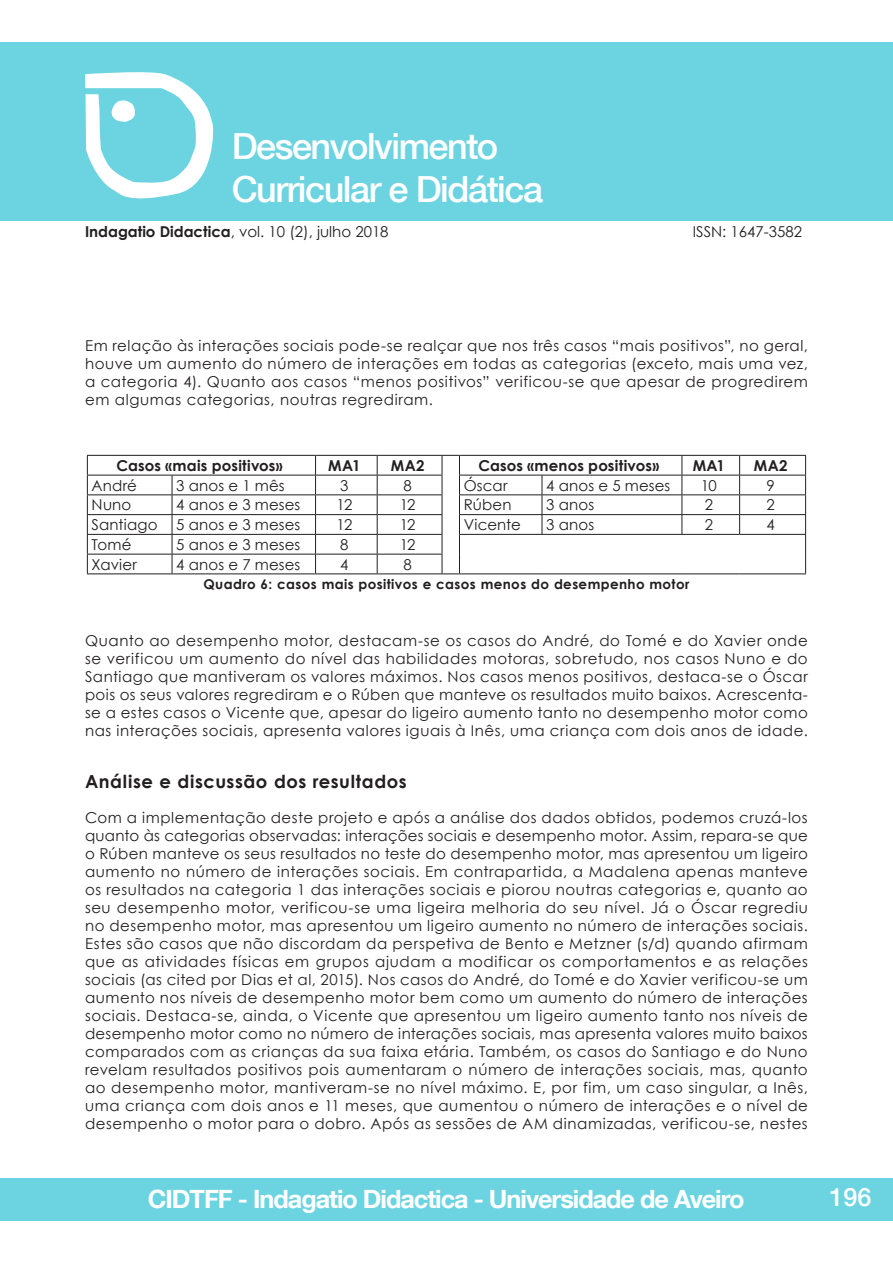
<style>
.page{position:relative;width:893px;height:1263px;background:#fff}
.page>*{position:absolute;margin:0;border:0;box-sizing:border-box;transform-origin:0 0}
.t1{font:500 36px/43.2px "Helvetica Neue LT Com";letter-spacing:-.04em;color:#fff}
.t2{font:700 25.2px "Helvetica Neue LT Com";letter-spacing:-.04em;color:#fff}
.t3{font:500 25.2px "Helvetica Neue LT Com";color:#fff}
.Titulos{font:700 18px "Century Gothic";letter-spacing:.03em;color:#231f20}
.paragrafos{font:15px/18px "Century Gothic";letter-spacing:.04em;color:#231f20;text-align:justify}
.texto_de_tabela{font:15px "Century Gothic";letter-spacing:.01em;color:#231f20}
.texto_de_tabela-2{font:700 15px "Century Gothic";letter-spacing:.015em;color:#231f20}
.paragrafos-2{font:15px "Century Gothic";color:#231f20}
.LEGENDA{font:700 13.5px "Century Gothic";letter-spacing:.03em;color:#231f20}
.s1{font-weight:700}
</style>
<div class="page">
<div style="left:0;top:1178px;width:893px;height:42px;background:#6cd4e1"></div>
<div style="left:0;top:43px;width:893px;height:178px;background:#6cd4e1"></div>
<svg style="left:85px;top:72px;width:129px;height:127px"></svg>
<hr style="left:87px;top:455px;width:85px;height:1px;background:#231f20">
<hr style="left:172px;top:455px;width:144px;height:1px;background:#231f20">
<hr style="left:316px;top:455px;width:61px;height:1px;background:#231f20">
<hr style="left:377px;top:455px;width:65px;height:1px;background:#231f20">
<hr style="left:459px;top:455px;width:83px;height:1px;background:#231f20">
<hr style="left:542px;top:455px;width:140px;height:1px;background:#231f20">
<hr style="left:682px;top:455px;width:58px;height:1px;background:#231f20">
<hr style="left:740px;top:455px;width:66px;height:1px;background:#231f20">
<hr style="left:87px;top:475px;width:85px;height:1px;background:#231f20">
<hr style="left:172px;top:475px;width:144px;height:1px;background:#231f20">
<hr style="left:316px;top:475px;width:61px;height:1px;background:#231f20">
<hr style="left:377px;top:475px;width:65px;height:1px;background:#231f20">
<hr style="left:459px;top:475px;width:83px;height:1px;background:#231f20">
<hr style="left:542px;top:475px;width:140px;height:1px;background:#231f20">
<hr style="left:682px;top:475px;width:58px;height:1px;background:#231f20">
<hr style="left:740px;top:475px;width:66px;height:1px;background:#231f20">
<hr style="left:87px;top:494px;width:85px;height:1px;background:#231f20">
<hr style="left:172px;top:494px;width:144px;height:1px;background:#231f20">
<hr style="left:316px;top:494px;width:61px;height:1px;background:#231f20">
<hr style="left:377px;top:494px;width:65px;height:1px;background:#231f20">
<hr style="left:459px;top:494px;width:83px;height:1px;background:#231f20">
<hr style="left:542px;top:494px;width:140px;height:1px;background:#231f20">
<hr style="left:682px;top:494px;width:58px;height:1px;background:#231f20">
<hr style="left:740px;top:494px;width:66px;height:1px;background:#231f20">
<hr style="left:87px;top:514px;width:85px;height:1px;background:#231f20">
<hr style="left:172px;top:514px;width:144px;height:1px;background:#231f20">
<hr style="left:316px;top:514px;width:61px;height:1px;background:#231f20">
<hr style="left:377px;top:514px;width:65px;height:1px;background:#231f20">
<hr style="left:459px;top:514px;width:83px;height:1px;background:#231f20">
<hr style="left:542px;top:514px;width:140px;height:1px;background:#231f20">
<svg style="left:542px;top:475px;width:1px;height:59px"></svg>
<hr style="left:682px;top:514px;width:58px;height:1px;background:#231f20">
<svg style="left:682px;top:456px;width:1px;height:78px"></svg>
<hr style="left:740px;top:514px;width:66px;height:1px;background:#231f20">
<svg style="left:739px;top:456px;width:1px;height:78px"></svg>
<hr style="left:87px;top:534px;width:85px;height:1px;background:#231f20">
<hr style="left:172px;top:534px;width:144px;height:1px;background:#231f20">
<hr style="left:316px;top:534px;width:61px;height:1px;background:#231f20">
<hr style="left:377px;top:534px;width:65px;height:1px;background:#231f20">
<hr style="left:459px;top:534px;width:83px;height:1px;background:#231f20">
<hr style="left:542px;top:534px;width:140px;height:1px;background:#231f20">
<hr style="left:682px;top:534px;width:58px;height:1px;background:#231f20">
<hr style="left:740px;top:534px;width:66px;height:1px;background:#231f20">
<svg style="left:805px;top:456px;width:1px;height:117px"></svg>
<hr style="left:459px;top:573px;width:83px;height:1px;background:#231f20">
<hr style="left:542px;top:573px;width:140px;height:1px;background:#231f20">
<hr style="left:682px;top:573px;width:58px;height:1px;background:#231f20">
<hr style="left:740px;top:573px;width:66px;height:1px;background:#231f20">
<hr style="left:87px;top:554px;width:85px;height:1px;background:#231f20">
<svg style="left:87px;top:456px;width:1px;height:117px"></svg>
<hr style="left:172px;top:554px;width:144px;height:1px;background:#231f20">
<svg style="left:172px;top:475px;width:1px;height:98px"></svg>
<hr style="left:316px;top:554px;width:61px;height:1px;background:#231f20">
<svg style="left:315px;top:456px;width:1px;height:117px"></svg>
<hr style="left:377px;top:554px;width:65px;height:1px;background:#231f20">
<svg style="left:377px;top:456px;width:1px;height:117px"></svg>
<svg style="left:442px;top:455px;width:18px;height:119px"></svg>
<hr style="left:87px;top:573px;width:85px;height:1px;background:#231f20">
<hr style="left:172px;top:573px;width:144px;height:1px;background:#231f20">
<hr style="left:316px;top:573px;width:61px;height:1px;background:#231f20">
<hr style="left:377px;top:573px;width:65px;height:1px;background:#231f20">
<h1 class="t1" style="left:232px;top:124px;width:313px">Desenvolvimento<br>Curricular e Didática</h1>
<p class="paragrafos-2" style="left:85px;top:221px;width:305px"><span class="s1">Indagatio Didactica</span>, vol. 10 (2), julho 2018</p>
<p class="paragrafos-2" style="left:693px;top:221px;width:111px">ISSN: 1647-3582</p>
<p class="paragrafos" style="left:85px;top:337px;width:724px">Em relação às interações sociais pode-se realçar que nos três casos “mais positivos”, no geral, houve um aumento do número de interações em todas as categorias (exceto, mais uma vez, a categoria 4). Quanto aos casos “menos positivos” verificou-se que apesar de progredirem em algumas categorias, noutras regrediram.</p>
<p class="texto_de_tabela-2" style="left:116px;top:454px;width:168px">Casos «mais positivos»</p>
<p class="texto_de_tabela-2" style="left:328px;top:454px;width:34px">MA1</p>
<p class="texto_de_tabela-2" style="left:391px;top:454px;width:35px">MA2</p>
<p class="texto_de_tabela-2" style="left:478px;top:454px;width:182px">Casos «menos positivos»</p>
<p class="texto_de_tabela-2" style="left:693px;top:454px;width:34px">MA1</p>
<p class="texto_de_tabela-2" style="left:754px;top:454px;width:35px">MA2</p>
<p class="texto_de_tabela" style="left:92px;top:475px;width:47px">André</p>
<p class="texto_de_tabela" style="left:176px;top:475px;width:110px">3 anos e 1 mês</p>
<p class="texto_de_tabela" style="left:340px;top:475px;width:10px">3</p>
<p class="texto_de_tabela" style="left:404px;top:475px;width:10px">8</p>
<p class="texto_de_tabela" style="left:464px;top:475px;width:45px">Óscar</p>
<p class="texto_de_tabela" style="left:546px;top:475px;width:126px">4 anos e 5 meses</p>
<p class="texto_de_tabela" style="left:701px;top:475px;width:18px">10</p>
<p class="texto_de_tabela" style="left:766px;top:475px;width:10px">9</p>
<p class="texto_de_tabela" style="left:92px;top:494px;width:41px">Nuno</p>
<p class="texto_de_tabela" style="left:176px;top:494px;width:126px">4 anos e 3 meses</p>
<p class="texto_de_tabela" style="left:337px;top:494px;width:17px">12</p>
<p class="texto_de_tabela" style="left:400px;top:494px;width:17px">12</p>
<p class="texto_de_tabela" style="left:464px;top:494px;width:49px">Rúben</p>
<p class="texto_de_tabela" style="left:546px;top:494px;width:50px">3 anos</p>
<p class="texto_de_tabela" style="left:705px;top:494px;width:10px">2</p>
<p class="texto_de_tabela" style="left:766px;top:494px;width:10px">2</p>
<p class="texto_de_tabela" style="left:92px;top:514px;width:67px">Santiago</p>
<p class="texto_de_tabela" style="left:176px;top:514px;width:126px">5 anos e 3 meses</p>
<p class="texto_de_tabela" style="left:337px;top:514px;width:17px">12</p>
<p class="texto_de_tabela" style="left:400px;top:514px;width:17px">12</p>
<p class="texto_de_tabela" style="left:464px;top:514px;width:59px">Vicente</p>
<p class="texto_de_tabela" style="left:546px;top:514px;width:50px">3 anos</p>
<p class="texto_de_tabela" style="left:705px;top:514px;width:10px">2</p>
<p class="texto_de_tabela" style="left:766px;top:514px;width:10px">4</p>
<p class="texto_de_tabela" style="left:92px;top:534px;width:41px">Tomé</p>
<p class="texto_de_tabela" style="left:176px;top:534px;width:126px">5 anos e 3 meses</p>
<p class="texto_de_tabela" style="left:340px;top:534px;width:10px">8</p>
<p class="texto_de_tabela" style="left:400px;top:534px;width:17px">12</p>
<p class="texto_de_tabela" style="left:92px;top:554px;width:47px">Xavier</p>
<p class="texto_de_tabela" style="left:176px;top:554px;width:126px">4 anos e 7 meses</p>
<p class="texto_de_tabela" style="left:340px;top:554px;width:10px">4</p>
<p class="texto_de_tabela" style="left:404px;top:554px;width:10px">8</p>
<p class="LEGENDA" style="left:204px;top:574px;width:487px">Quadro 6: casos mais positivos e casos menos do desempenho motor</p>
<p class="paragrafos" style="left:85px;top:632px;width:724px">Quanto ao desempenho motor, destacam-se os casos do André, do Tomé e do Xavier onde se verificou um aumento do nível das habilidades motoras, sobretudo, nos casos Nuno e do Santiago que mantiveram os valores máximos. Nos casos menos positivos, destaca-se o Óscar pois os seus valores regrediram e o Rúben que manteve os resultados muito baixos. Acrescenta&shy;se a estes casos o Vicente que, apesar do ligeiro aumento tanto no desempenho motor como nas interações sociais, apresenta valores iguais à Inês, uma criança com dois anos de idade.</p>
<p class="Titulos" style="left:85px;top:767px;width:323px">Análise e discussão dos resultados</p>
<p class="paragrafos" style="left:85px;top:808px;width:724px">Com a implementação deste projeto e após a análise dos dados obtidos, podemos cruzá-los quanto às categorias observadas: interações sociais e desempenho motor. Assim, repara-se que o Rúben manteve os seus resultados no teste do desempenho motor, mas apresentou um ligeiro aumento no número de interações sociais. Em contrapartida, a Madalena apenas manteve os resultados na categoria 1 das interações sociais e piorou noutras categorias e, quanto ao seu desempenho motor, verificou-se uma ligeira melhoria do seu nível. Já o Óscar regrediu no desempenho motor, mas apresentou um ligeiro aumento no número de interações sociais.<br>Estes são casos que não discordam da perspetiva de Bento e Metzner (s/d) quando afirmam que as atividades físicas em grupos ajudam a modificar os comportamentos e as relações sociais (as cited por Dias et al, 2015). Nos casos do André, do Tomé e do Xavier verificou-se um aumento nos níveis de desempenho motor bem como um aumento do número de interações sociais. Destaca-se, ainda, o Vicente que apresentou um ligeiro aumento tanto nos níveis de desempenho motor como no número de interações sociais, mas apresenta valores muito baixos comparados com as crianças da sua faixa etária. Também, os casos do Santiago e do Nuno revelam resultados positivos pois aumentaram o número de interações sociais, mas, quanto ao desempenho motor, mantiveram-se no nível máximo. E, por fim, um caso singular, a Inês, uma criança com dois anos e 11 meses, que aumentou o número de interações e o nível de desempenho o motor para o dobro. Após as sessões de AM dinamizadas, verificou-se, nestes</p>
<h2 class="t2" style="left:148px;top:1183px;width:598px">CIDTFF - Indagatio Didactica - Universidade de Aveiro</h2>
<h2 class="t3" style="left:829px;top:1181px;width:44px">196</h2>
</div>
